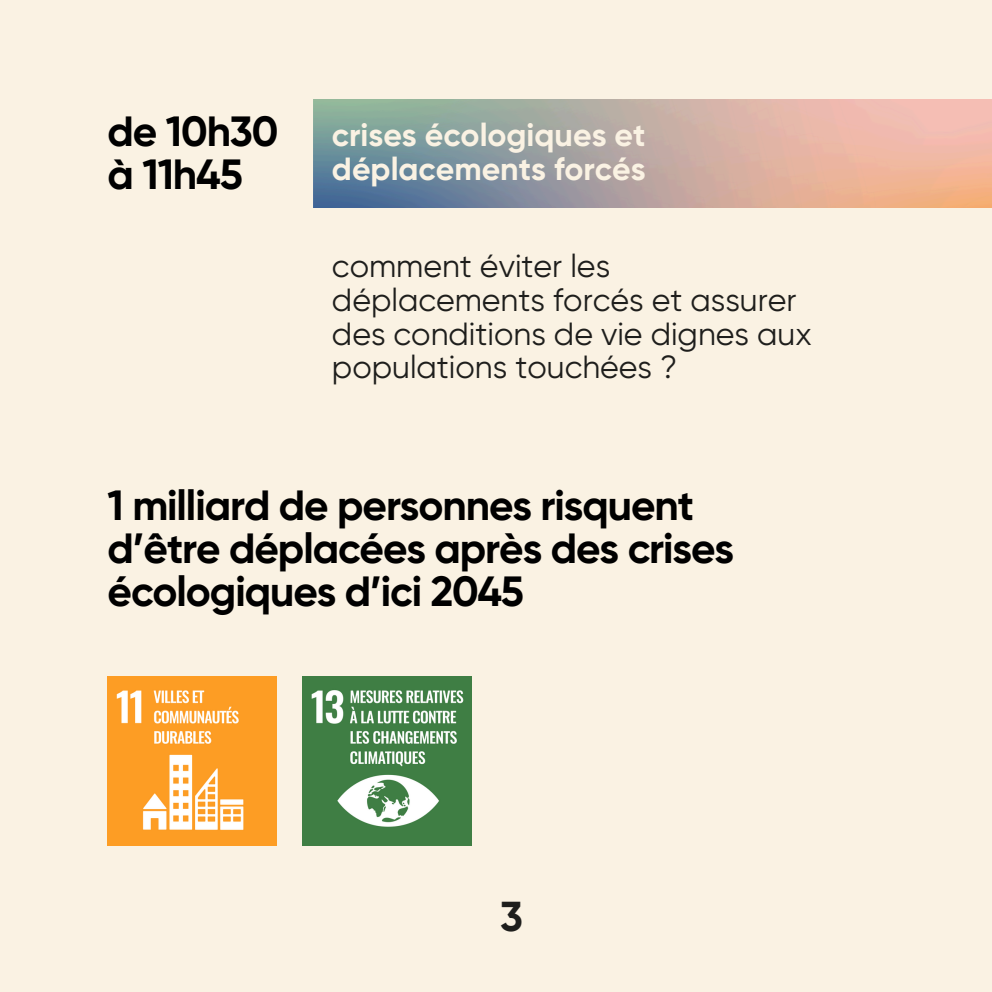
<style>
.page{position:relative;width:992px;height:992px;background:#faf2e3}
.page>*{position:absolute;margin:0;border:0;box-sizing:border-box;transform-origin:0 0}
.t1{font:700 42.25px/43px "Gilroy";letter-spacing:-.025em;color:#000}
.t2{font:700 41.75px "Gilroy";color:#1e1e1c}
.t3{font:32px/33.8px "Gilroy";color:#1e1e1c}
.t4{font:700 32px/33.8px "Gilroy";color:#faf2e3}
</style>
<div class="page">
<img style="left:313px;top:99px;width:679px;height:109px">
<img style="left:108px;top:677px;width:168px;height:169px">
<img style="left:302px;top:677px;width:169px;height:169px">
<h1 class="t1" style="left:108px;top:110px;width:172px">de 10h30 à 11h45</h1>
<p class="t4" style="left:332px;top:118px;width:315px">crises écologiques et déplacements forcés</p>
<h2 class="t3" style="left:332px;top:249px;width:481px">comment éviter les déplacements forcés et assurer des conditions de vie dignes aux populations touchées ?</h2>
<p class="t1" style="left:108px;top:484px;width:628px">1 milliard de personnes risquent d’être déplacées après des crises écologiques d’ici 2045</p>
<h1 class="t2" style="left:500px;top:891px;width:24px">3</h1>
</div>
